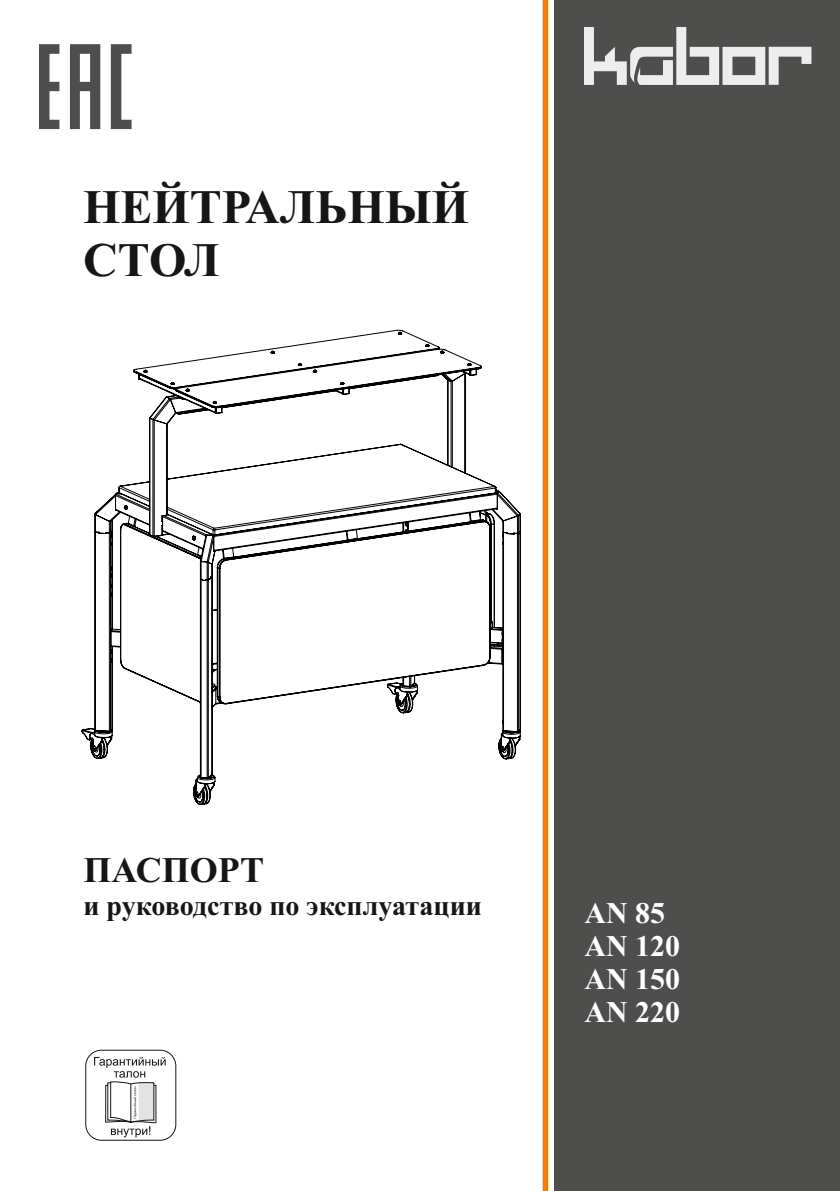
<style>
.page{position:relative;width:840px;height:1191px;background:#fff}
.page>*{position:absolute;margin:0;border:0;box-sizing:border-box;transform-origin:0 0}
.t1{font:700 48px/53.2px "Times New Roman";color:#151616}
.t2{font:700 36px "Times New Roman";color:#151616}
.t3{font:700 30px/33.2px "Times New Roman";color:#fff}
.t4{font:700 28px "Times New Roman";color:#151616}
</style>
<div class="page">
<div style="left:542px;top:0;width:6px;height:1191px;background:#f27f00"></div>
<div style="left:554px;top:0;width:285px;height:1191px;background:#4e4e4d"></div>
<svg style="left:94px;top:1057px;width:72px;height:80px"></svg>
<div style="left:85px;top:1049px;width:91px;height:91px;border:1px solid #151616;border-radius:16px"></div>
<svg style="left:584px;top:27px;width:227px;height:58px"></svg>
<svg style="left:70px;top:44px;width:30px;height:85px"></svg>
<svg style="left:39px;top:44px;width:20px;height:85px"></svg>
<svg style="left:111px;top:44px;width:20px;height:85px"></svg>
<svg style="left:82px;top:330px;width:438px;height:474px"></svg>
<h1 class="t1" style="left:83px;top:179px;width:387px">НЕЙТРАЛЬНЫЙ<br>СТОЛ</h1>
<p class="t2" style="left:83px;top:843px;width:182px">ПАСПОРТ</p>
<p class="t4" style="left:83px;top:885px;width:400px">и руководство по эксплуатации</p>
<p class="t3" style="left:584px;top:895px;width:97px">AN 85<br>AN 120<br>AN 150<br>AN 220</p>
</div>
